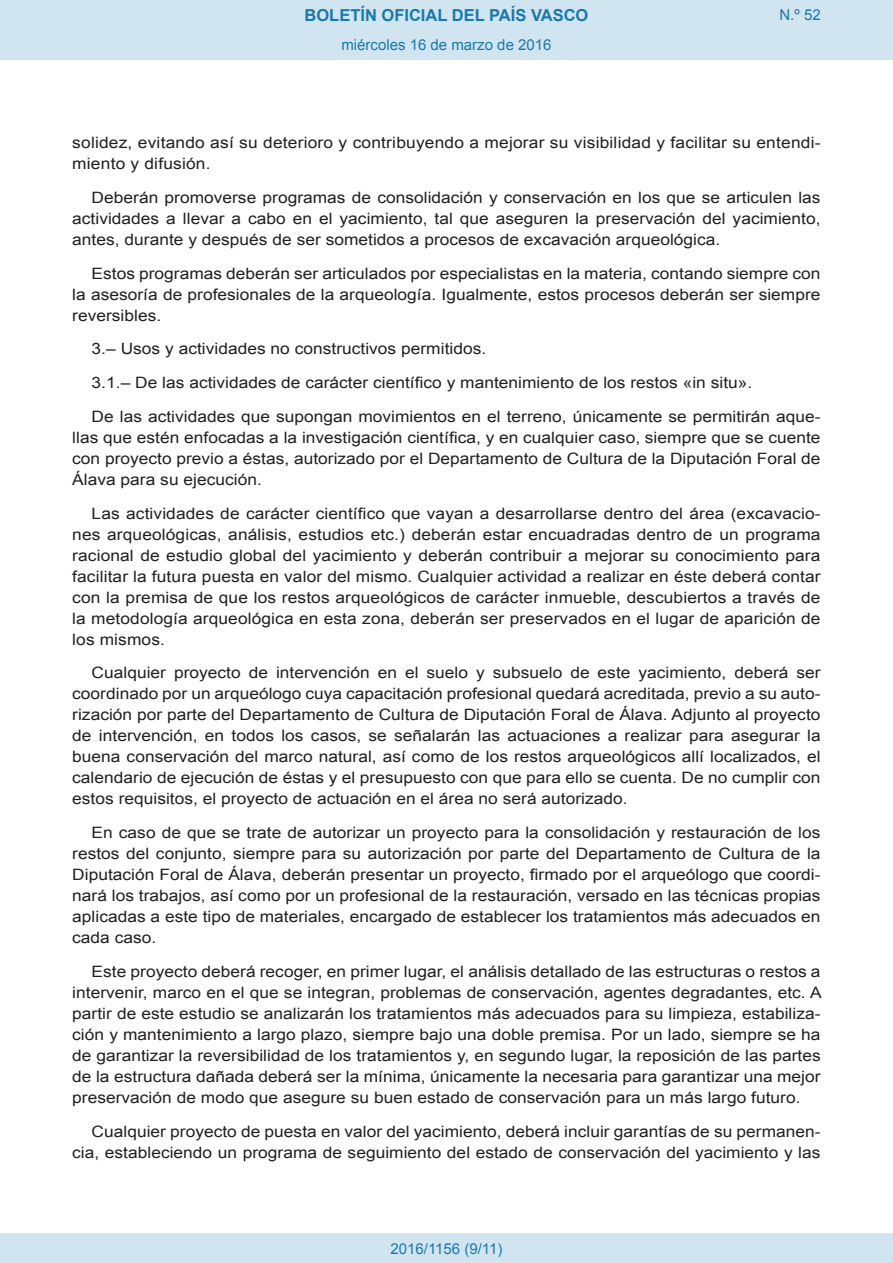
<style>
.page{position:relative;width:893px;height:1263px;background:#fff}
.page>*{position:absolute;margin:0;border:0;box-sizing:border-box;transform-origin:0 0}
.t1{font:700 16.5px "Arial";color:#1879ad}
.BOPVDetalle{font:15.6px/21px "Arial";color:#231f20;text-align:justify;scale:1.11 1}
.Paginacion_Centro{font:15px "Arial";color:#1879ad}
</style>
<div class="page">
<div style="left:0;top:0;width:893px;height:60px;background:#d0e5f0"></div>
<div style="left:0;top:1233px;width:893px;height:30px;background:#d0e5f0"></div>
<p class="t1" style="left:305px;top:4px;width:285px">BOLETÍN OFICIAL DEL PAÍS VASCO</p>
<p class="Paginacion_Centro" style="left:341px;top:35px;width:212px">miércoles 16 de marzo de 2016</p>
<p class="Paginacion_Centro" style="left:779px;top:5px;width:43px">N.º 52</p>
<p class="BOPVDetalle" style="left:72px;top:132px;width:676px">solidez, evitando así su deterioro y contribuyendo a mejorar su visibilidad y facilitar su entendi&shy;miento y difusión.</p>
<p class="BOPVDetalle" style="left:72px;top:187px;width:676px;text-indent:19px">Deberán promoverse programas de consolidación y conservación en los que se articulen las actividades a llevar a cabo en el yacimiento, tal que aseguren la preservación del yacimiento, antes, durante y después de ser sometidos a procesos de excavación arqueológica.</p>
<p class="BOPVDetalle" style="left:72px;top:263px;width:676px;text-indent:19px">Estos programas deberán ser articulados por especialistas en la materia, contando siempre con la asesoría de profesionales de la arqueología. Igualmente, estos procesos deberán ser siempre reversibles.</p>
<p class="BOPVDetalle" style="left:92px;top:339px;width:357px">3.– Usos y actividades no constructivos permitidos.</p>
<p class="BOPVDetalle" style="left:92px;top:372px;width:597px">3.1.– De las actividades de carácter científico y mantenimiento de los restos «in situ».</p>
<p class="BOPVDetalle" style="left:72px;top:406px;width:676px;text-indent:19px">De las actividades que supongan movimientos en el terreno, únicamente se permitirán aque&shy;llas que estén enfocadas a la investigación científica, y en cualquier caso, siempre que se cuente con proyecto previo a éstas, autorizado por el Departamento de Cultura de la Diputación Foral de Álava para su ejecución.</p>
<p class="BOPVDetalle" style="left:72px;top:503px;width:676px;text-indent:19px">Las actividades de carácter científico que vayan a desarrollarse dentro del área (excavacio&shy;nes arqueológicas, análisis, estudios etc.) deberán estar encuadradas dentro de un programa racional de estudio global del yacimiento y deberán contribuir a mejorar su conocimiento para facilitar la futura puesta en valor del mismo. Cualquier actividad a realizar en éste deberá contar con la premisa de que los restos arqueológicos de carácter inmueble, descubiertos a través de la metodología arqueológica en esta zona, deberán ser preservados en el lugar de aparición de los mismos.</p>
<p class="BOPVDetalle" style="left:72px;top:663px;width:676px;text-indent:19px">Cualquier proyecto de intervención en el suelo y subsuelo de este yacimiento, deberá ser coordinado por un arqueólogo cuya capacitación profesional quedará acreditada, previo a su auto&shy;rización por parte del Departamento de Cultura de Diputación Foral de Álava. Adjunto al proyecto de intervención, en todos los casos, se señalarán las actuaciones a realizar para asegurar la buena conservación del marco natural, así como de los restos arqueológicos allí localizados, el calendario de ejecución de éstas y el presupuesto con que para ello se cuenta. De no cumplir con estos requisitos, el proyecto de actuación en el área no será autorizado.</p>
<p class="BOPVDetalle" style="left:72px;top:822px;width:676px;text-indent:19px">En caso de que se trate de autorizar un proyecto para la consolidación y restauración de los restos del conjunto, siempre para su autorización por parte del Departamento de Cultura de la Diputación Foral de Álava, deberán presentar un proyecto, firmado por el arqueólogo que coordi&shy;nará los trabajos, así como por un profesional de la restauración, versado en las técnicas propias aplicadas a este tipo de materiales, encargado de establecer los tratamientos más adecuados en cada caso.</p>
<p class="BOPVDetalle" style="left:72px;top:961px;width:677px;text-indent:19px">Este proyecto deberá recoger, en primer lugar, el análisis detallado de las estructuras o restos a intervenir, marco en el que se integran, problemas de conservación, agentes degradantes, etc. A partir de este estudio se analizarán los tratamientos más adecuados para su limpieza, estabiliza&shy;ción y mantenimiento a largo plazo, siempre bajo una doble premisa. Por un lado, siempre se ha de garantizar la reversibilidad de los tratamientos y, en segundo lugar, la reposición de las partes de la estructura dañada deberá ser la mínima, únicamente la necesaria para garantizar una mejor preservación de modo que asegure su buen estado de conservación para un más largo futuro.</p>
<p class="BOPVDetalle" style="left:72px;top:1121px;width:676px;text-align:right">Cualquier proyecto de puesta en valor del yacimiento, deberá incluir garantías de su permanen&shy;cia, estableciendo un programa de seguimiento del estado de conservación del yacimiento y las</p>
<p class="Paginacion_Centro" style="left:390px;top:1238px;width:114px">2016/1156 (9/11)</p>
</div>
